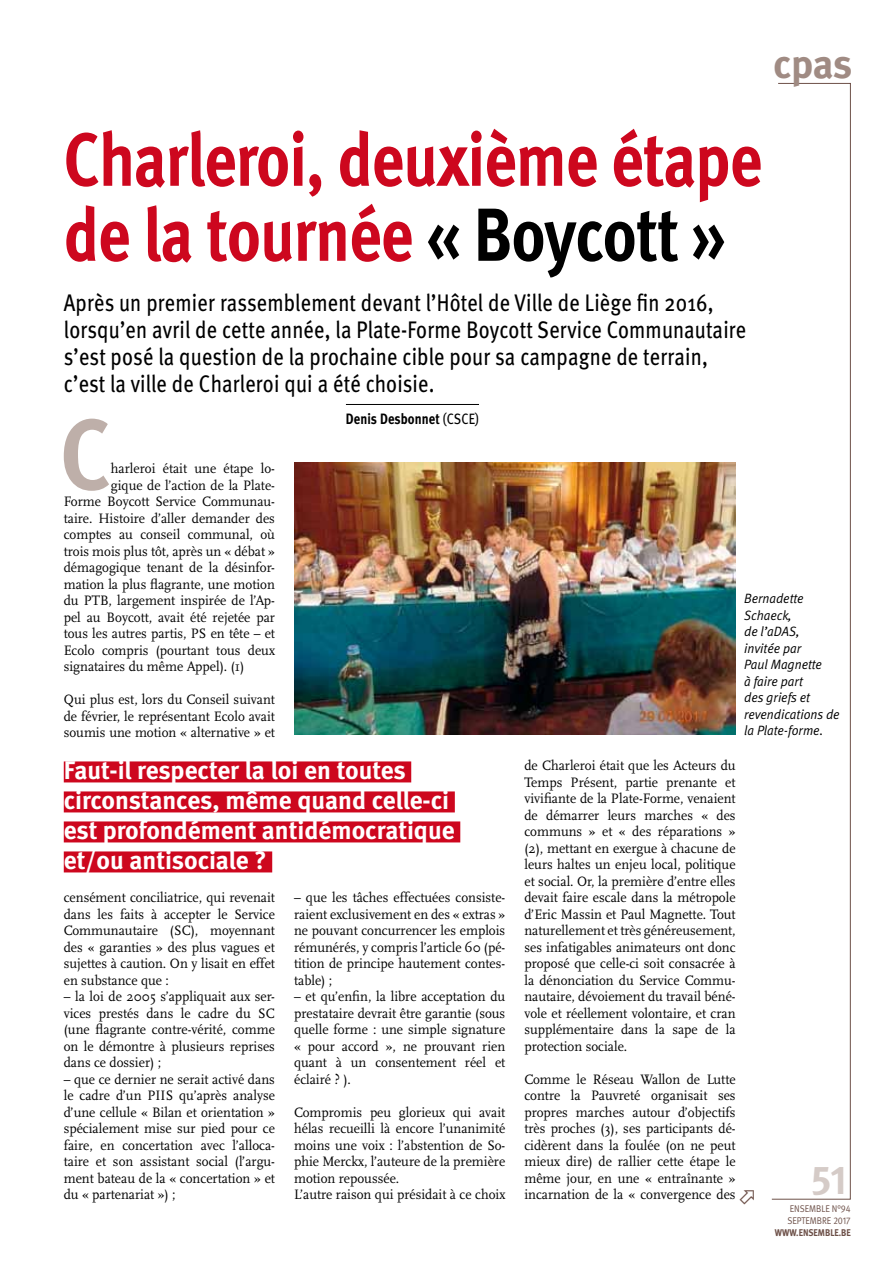
<style>
.page{position:relative;width:893px;height:1263px;background:#fff}
.page>*{position:absolute;margin:0;border:0;box-sizing:border-box;transform-origin:0 0}
.t1{font:700 100.05px "Meta";color:#beafa9;scale:.9 1}
.t2{font:700 75px/75px "Meta";letter-spacing:-.01em;color:#cd071e;scale:.85 1}
.t3{font:700 40.5px "Meta";color:#a08b83}
.t4{font:40.5px "Meta Bold Expert";color:#d5cbc7}
.t5{font:700 25.5px/30px "Meta";color:#fff}
.t6{font:24px/27px "Meta";letter-spacing:.01em;color:#000;scale:.85 1}
.t7{font:700 15px "Meta";letter-spacing:.01em;color:#000;scale:.85 1}
.t8{font:14.25px/16.5px "Scala";color:#000;text-align:justify;scale:.95 1}
.t9{font:italic 13.5px/16.5px "Meta Normal";color:#000;scale:.95 1}
.t10{font:9.75px/12px "Meta Normal";color:#6d5048;scale:.9 1}
.t11{font:700 9.75px "Meta";color:#6d5048;scale:.9 1}
.s1{color:#000}
.s2{font-weight:400}
.s3{font-family:"Meta Normal Expert"}
</style>
<div class="page">
<svg style="left:772px;top:83px;width:79px;height:1116px"></svg>
<div style="left:64px;top:761px;width:347px;height:21px;background:#cd071e"></div>
<div style="left:64px;top:791px;width:391px;height:21px;background:#cd071e"></div>
<div style="left:64px;top:821px;width:396px;height:21px;background:#cd071e"></div>
<div style="left:64px;top:851px;width:208px;height:21px;background:#cd071e"></div>
<img style="left:294px;top:463px;width:442px;height:272px">
<hr style="left:346px;top:404px;width:133px;height:1px;background:#000">
<h3 class="t3" style="left:773px;top:40px;width:80px">cpas</h3>
<h2 class="t2" style="left:64px;top:121px;width:823px">Charleroi, deuxième étape de la tournée <span class="s1">« Boycott »</span></h2>
<p class="t6" style="left:64px;top:289px;width:804px">Après un premier rassemblement devant l’Hôtel de Ville de Liège fin 2016, lorsqu’en avril de cette année, la Plate-Forme Boycott Service Communautaire s’est posé la question de la prochaine cible pour sa campagne de terrain, c’est la ville de Charleroi qui a été choisie.</p>
<p class="t7" style="left:346px;top:410px;width:158px">Denis Desbonnet <span class="s2">(CSCE)</span></p>
<h1 class="t1" style="left:60px;top:395px;width:58px">C</h1>
<p class="t8" style="left:111px;top:460px;width:174px">harleroi était une étape lo-</p>
<p class="t8" style="left:111px;top:477px;width:174px">gique de l’action de la Plate-</p>
<p class="t8" style="left:64px;top:493px;width:224px">Forme Boycott Service Communau-</p>
<p class="t8" style="left:64px;top:510px;width:224px">taire. Histoire d’aller demander des</p>
<p class="t8" style="left:64px;top:526px;width:224px">comptes au conseil communal, où</p>
<p class="t8" style="left:64px;top:543px;width:224px">trois mois plus tôt, après un « débat »</p>
<p class="t8" style="left:64px;top:559px;width:224px">démagogique tenant de la désinfor-</p>
<p class="t8" style="left:64px;top:576px;width:224px">mation la plus flagrante, une motion</p>
<p class="t8" style="left:64px;top:592px;width:224px">du PTB, largement inspirée de l’Ap-</p>
<p class="t8" style="left:64px;top:609px;width:224px">pel au Boycott, avait été rejetée par</p>
<p class="t8" style="left:64px;top:625px;width:224px">tous les autres partis, PS en tête – et</p>
<p class="t8" style="left:64px;top:642px;width:224px">Ecolo compris (pourtant tous deux</p>
<p class="t8" style="left:64px;top:658px;width:191px">signataires du même Appel). (1)</p>
<p class="t8" style="left:64px;top:691px;width:224px">Qui plus est, lors du Conseil suivant de février, le représentant Ecolo avait soumis une motion « alternative » et</p>
<p class="t9" style="left:744px;top:590px;width:102px">Bernadette<br>Schaeck,<br>de l’aDAS,<br>invitée par<br>Paul Magnette<br>à faire part<br>des griefs et revendications de la Plate-forme.</p>
<h3 class="t5" style="left:64px;top:755px;width:392px">Faut-il respecter la loi en toutes circonstances, même quand celle-ci est profondément antidémocratique et/ou antisociale ?</h3>
<p class="t8" style="left:64px;top:889px;width:224px">censément conciliatrice, qui revenait dans les faits à accepter le Service Communautaire (SC), moyennant des « garanties » des plus vagues et sujettes à caution. On y lisait en effet en substance que :</p>
<p class="t8" style="left:64px;top:988px;width:224px">– la loi de 2005 s’appliquait aux ser&shy;vices prestés dans le cadre du SC (une flagrante contre-vérité, comme on le démontre à plusieurs reprises dans ce dossier) ;</p>
<p class="t8" style="left:64px;top:1071px;width:224px">– que ce dernier ne serait activé dans le cadre d’un PIIS qu’après analyse d’une cellule « Bilan et orientation » spécialement mise sur pied pour ce faire, en concertation avec l’alloca&shy;taire et son assistant social (l’argu&shy;ment bateau de la « concertation » et du « partenariat ») ;</p>
<p class="t8" style="left:294px;top:889px;width:224px">– que les tâches effectuées consiste&shy;raient exclusivement en des « extras » ne pouvant concurrencer les emplois rémunérés, y compris l’article 60 (pé&shy;tition de principe hautement contes&shy;table) ;</p>
<p class="t8" style="left:294px;top:988px;width:224px">– et qu’enfin, la libre acceptation du prestataire devrait être garantie (sous quelle forme : une simple signature « pour accord », ne prouvant rien quant à un consentement réel et éclairé ? ).</p>
<p class="t8" style="left:294px;top:1104px;width:224px;text-align:left">Compromis peu glorieux qui avait hélas recueilli là encore l’unanimité moins une voix : l’abstention de So&shy;phie Merckx, l’auteure de la première motion repoussée.<br>L’autre raison qui présidait à ce choix</p>
<p class="t8" style="left:524px;top:758px;width:224px">de Charleroi était que les Acteurs du Temps Présent, partie prenante et vivifiante de la Plate-Forme, venaient de démarrer leurs marches « des communs » et « des réparations » (2), mettant en exergue à chacune de leurs haltes un enjeu local, politique et social. Or, la première d’entre elles devait faire escale dans la métropole d’Eric Massin et Paul Magnette. Tout naturellement et très généreusement, ses infatigables animateurs ont donc proposé que celle-ci soit consacrée à la dénonciation du Service Commu&shy;nautaire, dévoiement du travail béné&shy;vole et réellement volontaire, et cran supplémentaire dans la sape de la protection sociale.</p>
<p class="t8" style="left:524px;top:1071px;width:224px">Comme le Réseau Wallon de Lutte contre la Pauvreté organisait ses propres marches autour d’objectifs très proches (3), ses participants dé&shy;cidèrent dans la foulée (on ne peut mieux dire) de rallier cette étape le même jour, en une « entraînante » incarnation de la « convergence des</p>
<h3 class="t4" style="left:811px;top:1156px;width:37px">51</h3>
<p class="t10" style="left:787px;top:1203px;width:72px">ENSEMBLE N°<span class="s3">94<br></span>SEPTEMBRE <span class="s3">2017</span></p>
<p class="t11" style="left:775px;top:1227px;width:86px">www.ensemble.be</p>
</div>
